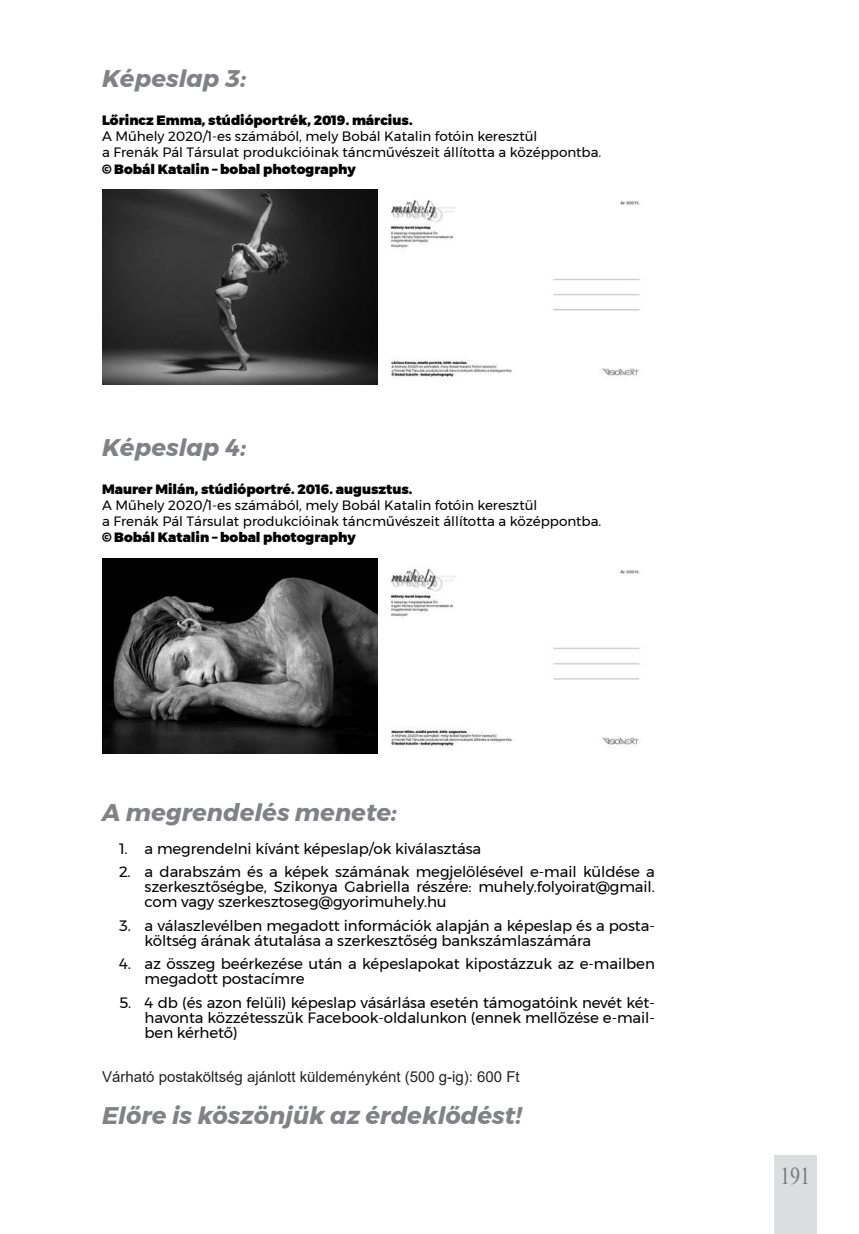
<style>
.page{position:relative;width:859px;height:1234px;background:#fff}
.page>*{position:absolute;margin:0;border:0;box-sizing:border-box;transform-origin:0 0}
.t1{font:24.75px "Times HU Normal";color:#77787b;scale:.82 1}
.t2{font:italic 700 24px "Montserrat";color:#808285}
.t3{font:15px/15px "Montserrat";letter-spacing:-.005em;color:#000;text-align:justify}
.t4{font:15px "Arial";color:#222}
.t5{font:13.5px/16.2px "Montserrat";color:#000}
.t6{font:900 13.5px "Montserrat";color:#000}
</style>
<div class="page">
<div style="left:774px;top:1154px;width:42px;height:79px;background:#dcddde"></div>
<svg style="left:102px;top:753px;width:276px;height:1px"></svg>
<img style="left:102px;top:190px;width:538px;height:194px">
<img style="left:102px;top:558px;width:538px;height:195px">
<h2 class="t2" style="left:102px;top:59px;width:146px">Képeslap 3:</h2>
<p class="t6" style="left:102px;top:109px;width:312px">Lőrincz Emma, stúdióportrék, 2019. március.</p>
<p class="t5" style="left:102px;top:128px;width:501px">A Műhely 2020/1-es számából, mely Bobál Katalin fotóin keresztül<br>a Frenák Pál Társulat produkcióinak táncművészeit állította a középpontba.</p>
<p class="t6" style="left:102px;top:158px;width:255px">© Bobál Katalin – bobal photography</p>
<h2 class="t2" style="left:102px;top:428px;width:146px">Képeslap 4:</h2>
<p class="t6" style="left:102px;top:477px;width:312px">Maurer Milán, stúdióportré. 2016. augusztus.</p>
<p class="t5" style="left:102px;top:496px;width:501px">A Műhely 2020/1-es számából, mely Bobál Katalin fotóin keresztül<br>a Frenák Pál Társulat produkcióinak táncművészeit állította a középpontba.</p>
<p class="t6" style="left:102px;top:526px;width:255px">© Bobál Katalin – bobal photography</p>
<h2 class="t2" style="left:102px;top:792px;width:297px">A megrendelés menete:</h2>
<p class="t3" style="left:119px;top:840px;width:364px">1. a megrendelni kívánt képeslap/ok kiválasztása</p>
<p class="t3" style="left:145px;top:863px;width:512px;text-indent:-26px">2. a darabszám és a képek számának megjelölésével e-mail küldése a szerkesztőségbe, Szikonya Gabriella részére: muhely.folyoirat@gmail. com vagy szerkesztoseg@gyorimuhely.hu</p>
<p class="t3" style="left:145px;top:917px;width:512px;text-indent:-26px">3. a válaszlevélben megadott információk alapján a képeslap és a posta&shy;költség árának átutalása a szerkesztőség bankszámlaszámára</p>
<p class="t3" style="left:145px;top:955px;width:512px;text-indent:-26px">4. az összeg beérkezése után a képeslapokat kipostázzuk az e-mailben megadott postacímre</p>
<p class="t3" style="left:145px;top:994px;width:512px;text-indent:-26px">5. 4 db (és azon felüli) képeslap vásárlása esetén támogatóink nevét két&shy;havonta közzétesszük Facebook-oldalunkon (ennek mellőzése e-mail&shy;ben kérhető)</p>
<p class="t4" style="left:102px;top:1066px;width:419px">Várható postaköltség ajánlott küldeményként (500 g-ig): 600 Ft</p>
<h2 class="t2" style="left:102px;top:1096px;width:421px">Előre is köszönjük az érdeklődést!</h2>
<h1 class="t1" style="left:780px;top:1162px;width:39px">191</h1>
</div>
